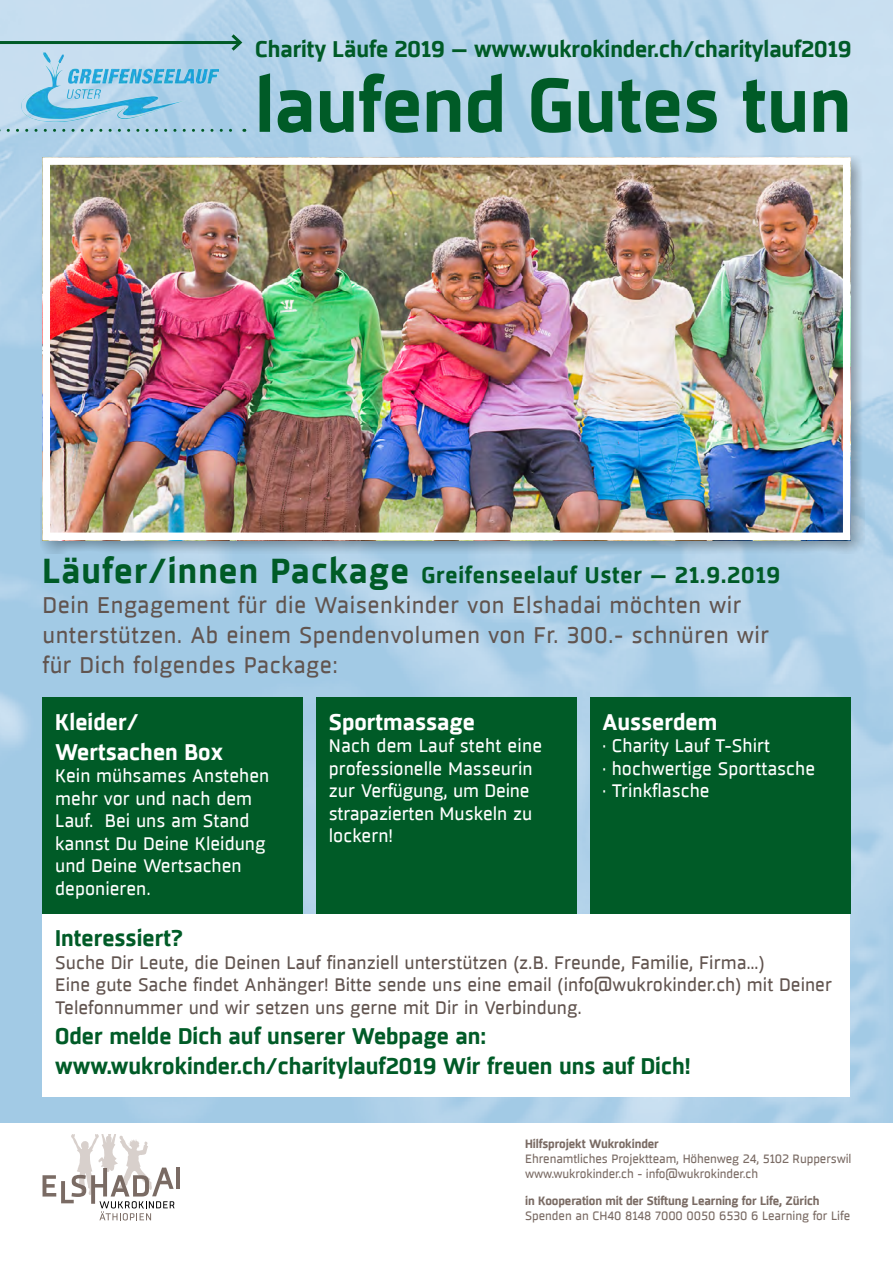
<style>
.page{position:relative;width:893px;height:1263px;background:#fff}
.page>*{position:absolute;margin:0;border:0;box-sizing:border-box;transform-origin:0 0}
.t1{font:700 75px "Sisco";color:#005b27}
.t2{font:22.5px/30px "Sisco";letter-spacing:.02em;color:#61544f}
.t3{font:700 22.5px/30px "Sisco";color:#005b27}
.t4{font:700 22.5px/30px "Sisco";color:#fff}
.t5{font:18px/22.5px "Sisco";color:#fff}
.t6{font:18px/22.5px "Sisco";color:#61544f}
.t7{font:12px/15px "Sisco";letter-spacing:-.01em;color:#7a6b64}
.t8{font:700 12px "Sisco";letter-spacing:-.01em;color:#7a6b64}
.s1{font-weight:700;font-size:34.5px;color:#005b27}
.s2{font-weight:700;color:#005b27}
</style>
<div class="page">
<img style="left:0;top:0;width:893px;height:1123px">
<div style="left:40px;top:155px;width:825px;height:399px;background:#000;opacity:.3"></div>
<img style="left:52px;top:166px;width:789px;height:365px">
<div style="left:43px;top:157px;width:807px;height:383px;border:8px solid #fff"></div>
<hr style="left:176px;top:1168px;width:4px;height:21px;background:#7a6b64">
<svg style="left:43px;top:1135px;width:132px;height:85px"></svg>
<div style="left:43px;top:697px;width:260px;height:217px;background:#005b27"></div>
<div style="left:316px;top:697px;width:261px;height:217px;background:#005b27"></div>
<div style="left:43px;top:914px;width:807px;height:183px;background:#fff"></div>
<div style="left:590px;top:697px;width:260px;height:217px;background:#005b27"></div>
<img style="left:21px;top:51px;width:197px;height:71px">
<hr style="left:0;top:41px;width:240px;height:3px;background:#005b27">
<svg style="left:228px;top:31px;width:17px;height:23px"></svg>
<svg style="left:0;top:129px;width:245px;height:3px"></svg>
<p class="t3" style="left:255px;top:35px;width:598px">Charity Läufe 2019 – www.wukrokinder.ch/charitylauf2019</p>
<h1 class="t1" style="left:255px;top:56px;width:598px">laufend Gutes tun</h1>
<p class="t2" style="left:43px;top:560px;width:739px"><span class="s1">Läufer/innen Package</span> <span class="s2">Greifenseelauf Uster – 21.9.2019<br></span>Dein Engagement für die Waisenkinder von Elshadai möchten wir unterstützen. Ab einem Spendenvolumen von Fr. 300.- schnüren wir für Dich folgendes Package:</p>
<p class="t4" style="left:602px;top:708px;width:116px">Ausserdem</p>
<p class="t5" style="left:602px;top:735px;width:214px">· Charity Lauf T-Shirt<br>· hochwertige Sporttasche · Trinkflasche</p>
<p class="t4" style="left:55px;top:708px;width:169px">Kleider/<br>Wertsachen Box</p>
<p class="t5" style="left:55px;top:765px;width:216px">Kein mühsames Anstehen mehr vor und nach dem<br>Lauf. Bei uns am Stand kannst Du Deine Kleidung und Deine Wertsachen deponieren.</p>
<p class="t4" style="left:329px;top:708px;width:148px">Sportmassage</p>
<p class="t5" style="left:329px;top:735px;width:215px">Nach dem Lauf steht eine professionelle Masseurin zur Verfügung, um Deine strapazierten Muskeln zu lockern!</p>
<p class="t3" style="left:55px;top:924px;width:129px">Interessiert?</p>
<p class="t6" style="left:55px;top:952px;width:778px">Suche Dir Leute, die Deinen Lauf finanziell unterstützen (z.B. Freunde, Familie, Firma…)<br>Eine gute Sache findet Anhänger! Bitte sende uns eine email (info@wukrokinder.ch) mit Deiner<br>Telefonnummer und wir setzen uns gerne mit Dir in Verbindung.</p>
<p class="t3" style="left:55px;top:1022px;width:637px">Oder melde Dich auf unserer Webpage an: www.wukrokinder.ch/charitylauf2019 Wir freuen uns auf Dich!</p>
<p class="t8" style="left:525px;top:1136px;width:135px">Hilfsprojekt Wukrokinder</p>
<p class="t7" style="left:525px;top:1152px;width:328px">Ehrenamtliches Projektteam, Höhenweg 24, 5102 Rupperswil www.wukrokinder.ch - info@wukrokinder.ch</p>
<p class="t8" style="left:525px;top:1193px;width:296px">in Kooperation mit der Stiftung Learning for Life, Zürich</p>
<p class="t7" style="left:525px;top:1209px;width:327px">Spenden an CH40 8148 7000 0050 6530 6 Learning for Life</p>
</div>
